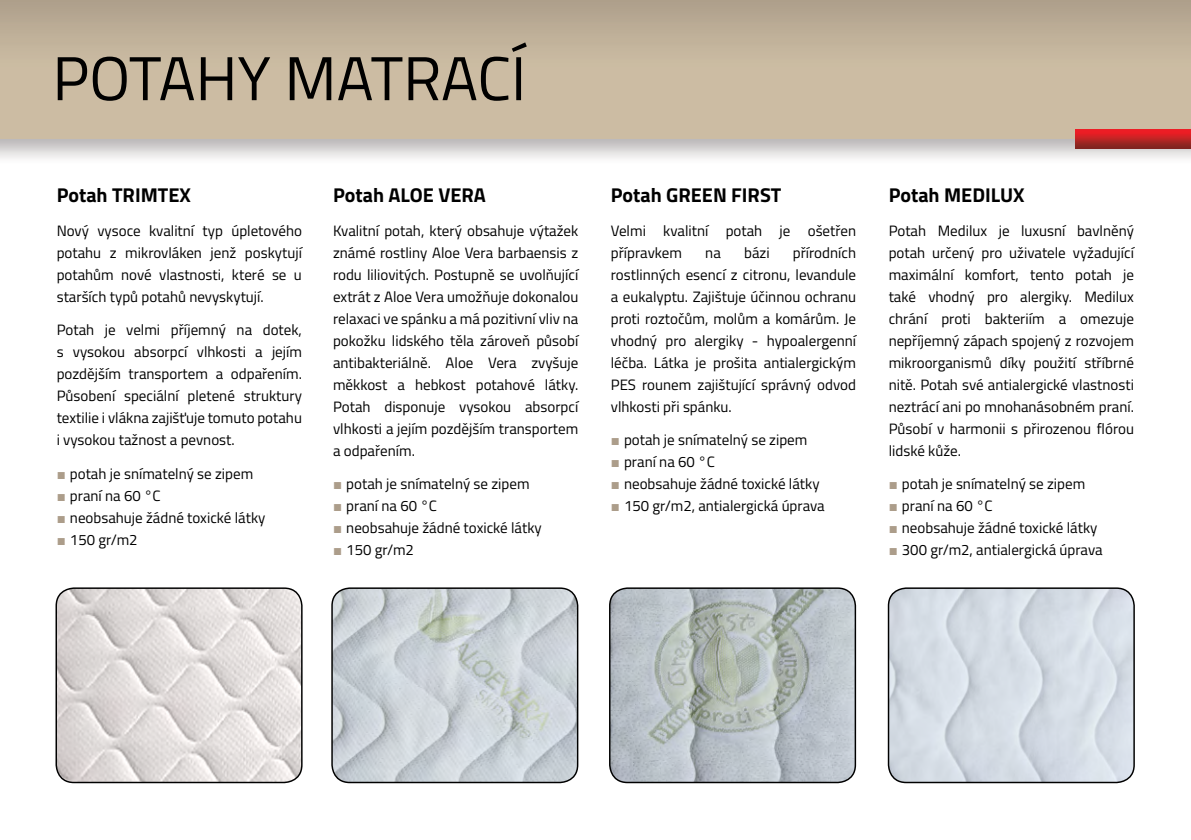
<style>
.page{position:relative;width:1191px;height:840px;background:#fff}
.page>*{position:absolute;margin:0;border:0;box-sizing:border-box;transform-origin:0 0}
.t1{font:62px "Titillium";color:#000}
.t2{font:700 20px "Titillium";color:#000}
.t3{font:15px/22px "Titillium";color:#000;text-align:justify}
.s1{font-family:"Arial";color:#ac9d8a}
</style>
<div class="page">
<img style="left:0;top:139px;width:1191px;height:20px">
<img style="left:0;top:0;width:1191px;height:138px">
<img style="left:1075px;top:130px;width:116px;height:18px">
<img style="left:56px;top:588px;width:246px;height:194px">
<div style="left:55px;top:587px;width:247px;height:195px;border:1px solid #000;border-radius:18px"></div>
<img style="left:332px;top:588px;width:245px;height:194px">
<div style="left:331px;top:587px;width:247px;height:195px;border:1px solid #000;border-radius:18px"></div>
<img style="left:610px;top:588px;width:245px;height:194px">
<div style="left:609px;top:587px;width:247px;height:195px;border:1px solid #000;border-radius:18px"></div>
<img style="left:889px;top:588px;width:245px;height:194px">
<div style="left:887px;top:587px;width:247px;height:195px;border:1px solid #000;border-radius:18px"></div>
<h1 class="t1" style="left:52px;top:33px;width:475px">POTAHY MATRACÍ</h1>
<h2 class="t2" style="left:57px;top:180px;width:136px">Potah TRIMTEX</h2>
<p class="t3" style="left:57px;top:218px;width:247px">Nový vysoce kvalitní typ úpletového potahu z mikrovláken jenž poskytují potahům nové vlastnosti, které se u starších typů potahů nevyskytují.</p>
<p class="t3" style="left:57px;top:318px;width:247px">Potah je velmi příjemný na dotek, s vysokou absorpcí vlhkosti a jejím pozdějším transportem a odpařením.<br>Působení speciální pletené struktury textilie i vlákna zajišťuje tomuto potahu i vysokou tažnost a pevnost.</p>
<p class="t3" style="left:57px;top:461px;width:198px"><span class="s1">■</span> potah je snímatelný se zipem</p>
<p class="t3" style="left:57px;top:483px;width:106px"><span class="s1">■</span> praní na 60 °C</p>
<p class="t3" style="left:57px;top:505px;width:210px"><span class="s1">■</span> neobsahuje žádné toxické látky</p>
<p class="t3" style="left:57px;top:527px;width:82px"><span class="s1">■</span> 150 gr/m2</p>
<h2 class="t2" style="left:333px;top:180px;width:154px">Potah ALOE VERA</h2>
<p class="t3" style="left:333px;top:218px;width:247px">Kvalitní potah, který obsahuje výtažek známé rostliny Aloe Vera barbaensis z rodu liliovitých. Postupně se uvolňující extrát z Aloe Vera umožňuje dokonalou relaxaci ve spánku a má pozitivní vliv na pokožku lidského těla zároveň působí antibakteriálně. Aloe Vera zvyšuje měkkost a hebkost potahové látky.<br>Potah disponuje vysokou absorpcí vlhkosti a jejím pozdějším transportem a odpařením.</p>
<p class="t3" style="left:333px;top:472px;width:198px"><span class="s1">■</span> potah je snímatelný se zipem</p>
<p class="t3" style="left:333px;top:494px;width:106px"><span class="s1">■</span> praní na 60 °C</p>
<p class="t3" style="left:333px;top:516px;width:210px"><span class="s1">■</span> neobsahuje žádné toxické látky</p>
<p class="t3" style="left:333px;top:538px;width:82px"><span class="s1">■</span> 150 gr/m2</p>
<h2 class="t2" style="left:611px;top:180px;width:172px">Potah GREEN FIRST</h2>
<p class="t3" style="left:611px;top:218px;width:247px">Velmi kvalitní potah je ošetřen přípravkem</p>
<p class="t3" style="left:611px;top:240px;width:247px;text-indent:182px">přírodních rostlinných esencí z citronu, levandule a eukalyptu. Zajištuje účinnou ochranu proti roztočům, molům a komárům. Je vhodný pro alergiky - hypoalergenní léčba. Látka je prošita antialergickým PES rounem zajištující správný odvod vlhkosti při spánku.</p>
<p class="t3" style="left:611px;top:428px;width:198px"><span class="s1">■</span> potah je snímatelný se zipem</p>
<p class="t3" style="left:611px;top:450px;width:106px"><span class="s1">■</span> praní na 60 °C</p>
<p class="t3" style="left:611px;top:472px;width:210px"><span class="s1">■</span> neobsahuje žádné toxické látky</p>
<p class="t3" style="left:611px;top:494px;width:215px"><span class="s1">■</span> 150 gr/m2, antialergická úprava</p>
<p class="t3" style="left:705px;top:240px;width:17px">na</p>
<p class="t3" style="left:744px;top:240px;width:27px">bázi</p>
<h2 class="t2" style="left:888px;top:180px;width:137px">Potah MEDILUX</h2>
<p class="t3" style="left:888px;top:218px;width:247px">Potah Medilux je luxusní bavlněný potah určený pro uživatele vyžadující maximální komfort, tento potah je také vhodný pro alergiky. Medilux chrání proti bakteriím a omezuje nepříjemný zápach spojený z rozvojem mikroorganismů díky použití stříbrné nitě. Potah své antialergické vlastnosti neztrácí ani po mnohanásobném praní.<br>Působí v harmonii s přirozenou flórou lidské kůže.</p>
<p class="t3" style="left:888px;top:472px;width:198px"><span class="s1">■</span> potah je snímatelný se zipem</p>
<p class="t3" style="left:888px;top:494px;width:106px"><span class="s1">■</span> praní na 60 °C</p>
<p class="t3" style="left:888px;top:516px;width:210px"><span class="s1">■</span> neobsahuje žádné toxické látky</p>
<p class="t3" style="left:888px;top:538px;width:215px"><span class="s1">■</span> 300 gr/m2, antialergická úprava</p>
</div>
